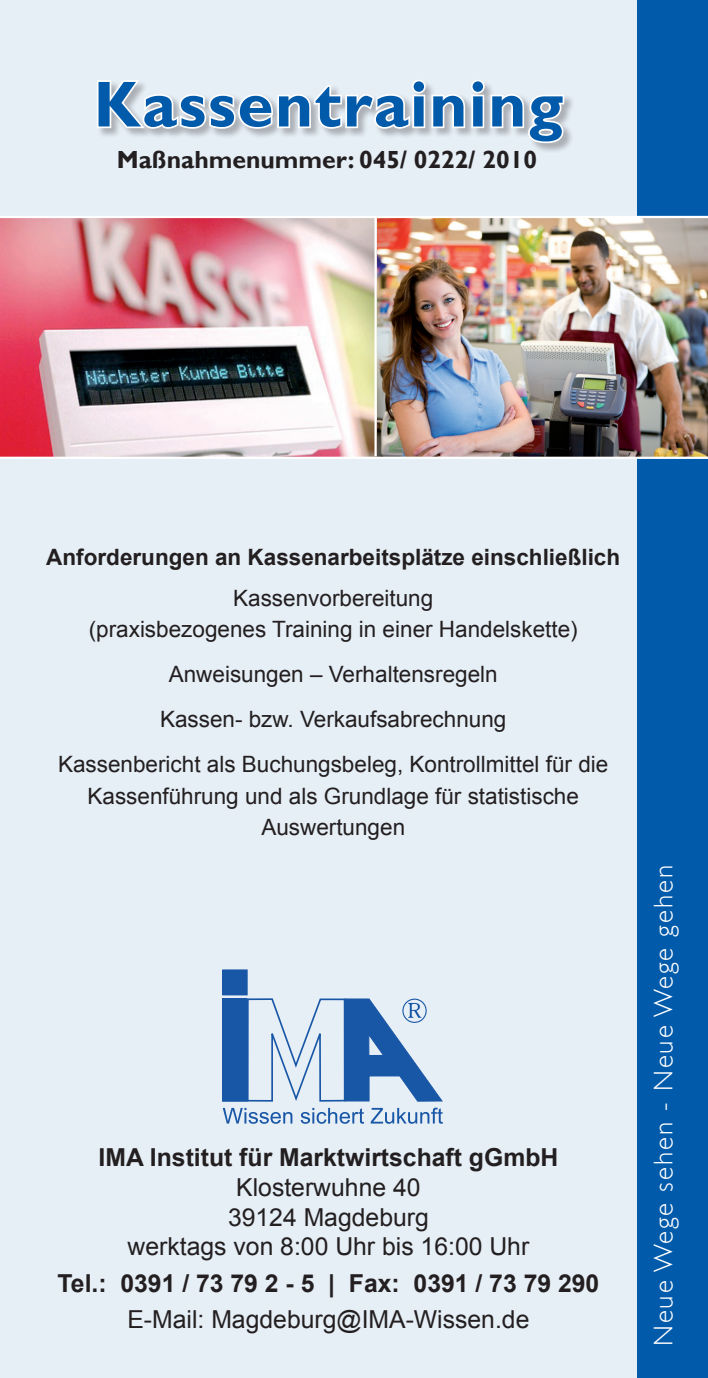
<style>
.page{position:relative;width:708px;height:1378px;background:#e6eef6}
.page>*{position:absolute;margin:0;border:0;box-sizing:border-box;transform-origin:0 0}
.t1{font:700 65.25px "Gill Sans";letter-spacing:.025em;color:#015aaa}
.t2{font:300 27px "Gill Sans";letter-spacing:.07em;color:#fff}
.t3{font:24.75px/29.7px "Arial";color:#231f20;text-align:center}
.t4{font:700 24.75px "Arial";color:#231f20}
.t5{font:700 24.75px "Gill Sans";color:#231f20}
.t6{font:22.5px/31.5px "Arial";color:#231f20;text-align:center}
.t7{font:700 22.5px "Arial";color:#231f20}
</style>
<div class="page">
<div style="left:638px;top:0;width:70px;height:1378px;background:#015aaa"></div>
<div style="left:98px;top:80px;width:477px;height:74px;background:#231f20;opacity:.3"></div>
<svg style="left:97px;top:80px;width:469px;height:65px"></svg>
<div style="left:222px;top:998px;width:25px;height:103px;border:1px solid #1856a6"></div>
<div style="left:223px;top:970px;width:24px;height:25px;background:#1856a6"></div>
<div style="left:222px;top:969px;width:26px;height:26px;border:1px solid #1856a6"></div>
<svg style="left:223px;top:998px;width:220px;height:125px"></svg>
<img style="left:0;top:218px;width:708px;height:239px">
<hr style="left:0;top:216px;width:708px;height:2px;background:#fff">
<hr style="left:0;top:457px;width:708px;height:2px;background:#fff">
<hr style="left:374px;top:216px;width:3px;height:240px;background:#fff">
<h1 class="t1" style="left:94px;top:66px;width:471px">Kassentraining</h1>
<p class="t5" style="left:117px;top:145px;width:422px">Maßnahmenummer: 045/ 0222/ 2010</p>
<p class="t7" style="left:46px;top:542px;width:575px">Anforderungen an Kassenarbeitsplätze einschließlich</p>
<p class="t6" style="left:89px;top:582px;width:490px">Kassenvorbereitung<br>(praxisbezogenes Training in einer Handelskette)</p>
<p class="t6" style="left:58px;top:652px;width:552px;line-height:45px">Anweisungen – Verhaltensregeln<br>Kassen- bzw. Verkaufsabrechnung<br>Kassenbericht als Buchungsbeleg, Kontrollmittel für die</p>
<p class="t6" style="left:87px;top:780px;width:493px">Kassenführung und als Grundlage für statistische<br>Auswertungen</p>
<p class="t4" style="left:99px;top:1141px;width:461px">IMA Institut für Marktwirtschaft gGmbH</p>
<p class="t3" style="left:128px;top:1172px;width:403px">Klosterwuhne 40<br>39124 Magdeburg<br>werktags von 8:00 Uhr bis 16:00 Uhr</p>
<p class="t4" style="left:58px;top:1266px;width:543px">Tel.: 0391 / 73 79 2 - 5 | Fax: 0391 / 73 79 290</p>
<p class="t3" style="left:127px;top:1304px;width:403px">E-Mail: Magdeburg@IMA-Wissen.de</p>
<p class="t2" style="left:648px;top:1346px;width:482px;rotate:-90deg">Neue Wege sehen - Neue Wege gehen</p>
</div>
